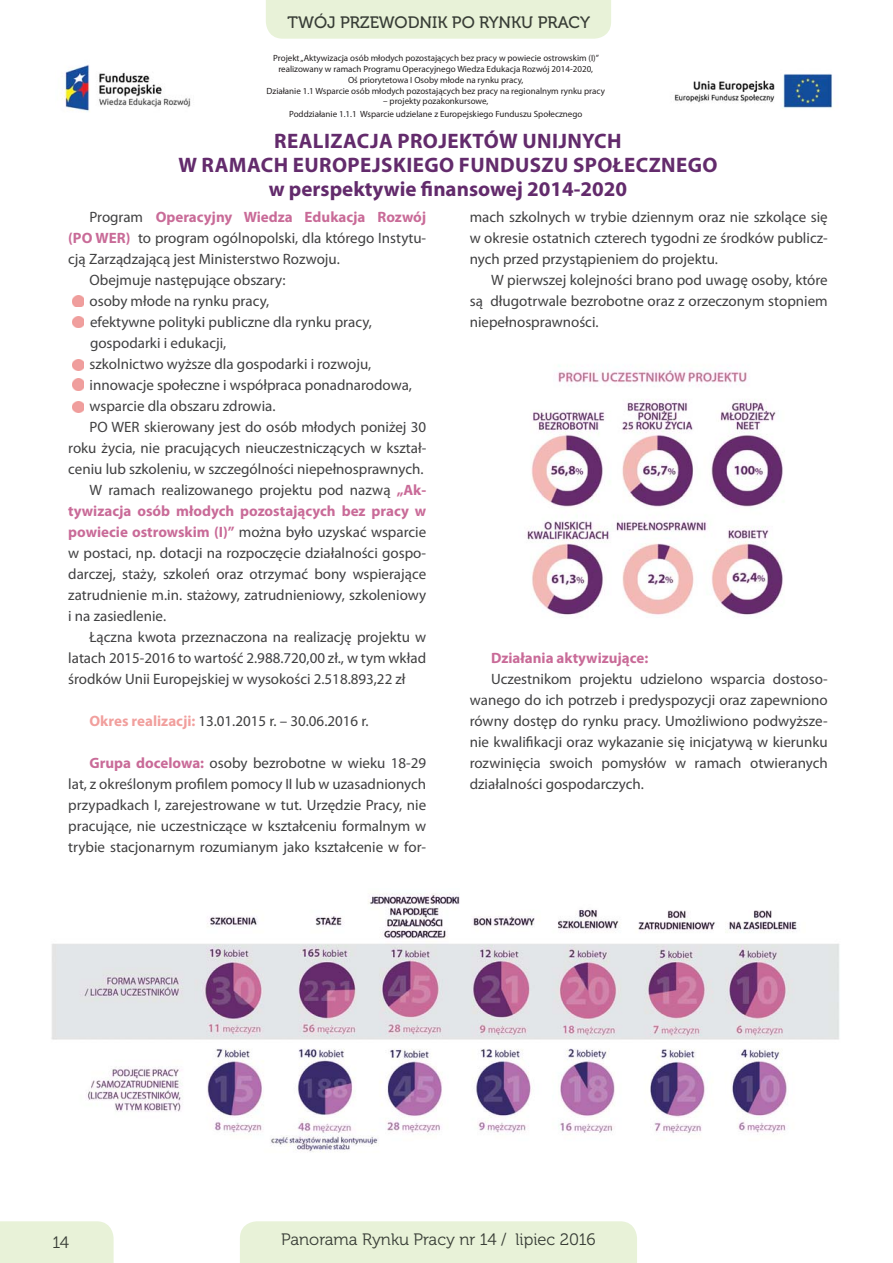
<style>
.page{position:relative;width:893px;height:1263px;background:#fff}
.page>*{position:absolute;margin:0;border:0;box-sizing:border-box;transform-origin:0 0}
.t1{font:700 21px/24px "Myriad Pro";letter-spacing:.02em;color:#632b6c;text-align:center}
.t2{font:19.5px "Museo 300";color:#231f20}
.t3{font:16.5px "Museo 300";color:#383d36}
.t4{font:16.5px "Museo 500";color:#383d36}
.t5{font:15px/21px "Myriad Pro";color:#404041;text-align:justify}
.t6{font:700 15px "Myriad Pro";color:#c96b98}
.t7{font:9px/10.8px "Myriad Pro";color:#231f20;text-align:center}
.s1{font-weight:400;color:#404041}
.s2{font-weight:700;color:#c96b98}
.s3{font-weight:700;color:#f19f9d}
</style>
<div class="page">
<div style="left:240px;top:1221px;width:397px;height:42px;background:#e8f2d8"></div>
<div style="left:266px;top:0;width:345px;height:39px;background:#e8f2d8"></div>
<div style="left:0;top:1221px;width:114px;height:42px;background:#e8f2d8"></div>
<div style="left:282px;top:1232px;width:313px;height:16px;background:#e8f2d8"></div>
<div style="left:288px;top:14px;width:302px;height:15px;background:#e8f2d8"></div>
<div style="left:53px;top:1236px;width:16px;height:12px;background:#e8f2d8"></div>
<svg style="left:72px;top:296px;width:12px;height:11px"></svg>
<svg style="left:72px;top:316px;width:12px;height:11px"></svg>
<svg style="left:72px;top:359px;width:12px;height:12px"></svg>
<svg style="left:72px;top:379px;width:12px;height:11px"></svg>
<svg style="left:72px;top:401px;width:12px;height:11px"></svg>
<img style="left:64px;top:65px;width:127px;height:47px">
<img style="left:674px;top:73px;width:161px;height:36px">
<img style="left:51px;top:893px;width:789px;height:259px">
<img style="left:527px;top:365px;width:257px;height:250px">
<p class="t4" style="left:288px;top:13px;width:304px">TWÓJ PRZEWODNIK PO RYNKU PRACY</p>
<p class="t7" style="left:266px;top:54px;width:340px">Projekt „Aktywizacja osób młodych pozostających bez pracy w powiecie ostrowskim (I)” realizowany w ramach Programu Operacyjnego Wiedza Edukacja Rozwój 2014-2020,<br>Oś priorytetowa I Osoby młode na rynku pracy,<br>Działanie 1.1 Wsparcie osób młodych pozostających bez pracy na regionalnym rynku pracy</p>
<p class="t7" style="left:289px;top:96px;width:295px;line-height:12.6px">– projekty pozakonkursowe,<br>Poddziałanie 1.1.1 Wsparcie udzielane z Europejskiego Funduszu Społecznego</p>
<h1 class="t1" style="left:178px;top:131px;width:541px">REALIZACJA PROJEKTÓW UNIJNYCH<br>W RAMACH EUROPEJSKIEGO FUNDUSZU SPOŁECZNEGO w perspektywie finansowej 2014-2020</h1>
<p class="t6" style="left:90px;top:211px;width:338px"><span class="s1">Program</span> Operacyjny Wiedza Edukacja Rozwój</p>
<p class="t5" style="left:68px;top:229px;width:359px"><span class="s2">(PO WER)</span> to program ogólnopolski, dla którego Instytu-</p>
<p class="t5" style="left:68px;top:250px;width:273px">cją Zarządzającą jest Ministerstwo Rozwoju.</p>
<p class="t5" style="left:90px;top:271px;width:198px">Obejmuje następujące obszary:</p>
<p class="t5" style="left:90px;top:292px;width:181px">osoby młode na rynku pracy,</p>
<p class="t5" style="left:90px;top:313px;width:283px">efektywne polityki publiczne dla rynku pracy,</p>
<p class="t5" style="left:90px;top:334px;width:138px">gospodarki i edukacji,</p>
<p class="t5" style="left:90px;top:355px;width:283px">szkolnictwo wyższe dla gospodarki i rozwoju,</p>
<p class="t5" style="left:90px;top:376px;width:324px">innowacje społeczne i współpraca ponadnarodowa,</p>
<p class="t5" style="left:90px;top:397px;width:187px">wsparcie dla obszaru zdrowia.</p>
<p class="t5" style="left:90px;top:418px;width:338px">PO WER skierowany jest do osób młodych poniżej 30</p>
<p class="t5" style="left:68px;top:439px;width:359px">roku życia, nie pracujących nieuczestniczących w kształ-</p>
<p class="t5" style="left:68px;top:460px;width:357px">ceniu lub szkoleniu, w szczególności niepełnosprawnych.</p>
<p class="t5" style="left:90px;top:481px;width:338px">W ramach realizowanego projektu pod nazwą <span class="s2">„Ak-</span></p>
<p class="t6" style="left:68px;top:505px;width:359px">tywizacja osób młodych pozostających bez pracy w</p>
<p class="t5" style="left:68px;top:523px;width:359px"><span class="s2">powiecie ostrowskim (I)”</span> można było uzyskać wsparcie</p>
<p class="t5" style="left:68px;top:544px;width:359px">w postaci, np. dotacji na rozpoczęcie działalności gospo-</p>
<p class="t5" style="left:68px;top:565px;width:359px">darczej, staży, szkoleń oraz otrzymać bony wspierające</p>
<p class="t5" style="left:68px;top:586px;width:359px">zatrudnienie m.in. stażowy, zatrudnieniowy, szkoleniowy</p>
<p class="t5" style="left:68px;top:607px;width:99px">i na zasiedlenie.</p>
<p class="t5" style="left:90px;top:628px;width:338px">Łączna kwota przeznaczona na realizację projektu w</p>
<p class="t5" style="left:68px;top:649px;width:359px">latach 2015-2016 to wartość 2.988.720,00 zł., w tym wkład</p>
<p class="t5" style="left:68px;top:670px;width:339px">środków Unii Europejskiej w wysokości 2.518.893,22 zł</p>
<p class="t5" style="left:90px;top:712px;width:281px"><span class="s3">Okres realizacji:</span> 13.01.2015 r. – 30.06.2016 r.</p>
<p class="t5" style="left:68px;top:754px;width:359px;text-indent:21px"><span class="s2">Grupa docelowa:</span> osoby bezrobotne w wieku 18-29 lat, z określonym profilem pomocy II lub w uzasadnionych przypadkach I, zarejestrowane w tut. Urzędzie Pracy, nie pracujące, nie uczestniczące w kształceniu formalnym w trybie stacjonarnym rozumianym jako kształcenie w for-</p>
<p class="t5" style="left:470px;top:208px;width:359px">mach szkolnych w trybie dziennym oraz nie szkolące się w okresie ostatnich czterech tygodni ze środków publicz&shy;nych przed przystąpieniem do projektu.</p>
<p class="t5" style="left:470px;top:271px;width:359px;text-indent:21px">W pierwszej kolejności brano pod uwagę osoby, które są długotrwale bezrobotne oraz z orzeczonym stopniem niepełnosprawności.</p>
<p class="t6" style="left:491px;top:652px;width:159px">Działania aktywizujące:</p>
<p class="t5" style="left:470px;top:670px;width:359px;text-indent:21px">Uczestnikom projektu udzielono wsparcia dostoso&shy;wanego do ich potrzeb i predyspozycji oraz zapewniono równy dostęp do rynku pracy. Umożliwiono podwyższe&shy;nie kwalifikacji oraz wykazanie się inicjatywą w kierunku rozwinięcia swoich pomysłów w ramach otwieranych działalności gospodarczych.</p>
<h2 class="t2" style="left:51px;top:1229px;width:21px">14</h2>
<p class="t3" style="left:281px;top:1229px;width:316px">Panorama Rynku Pracy nr 14 / lipiec 2016</p>
<p class="t3" style="left:52px;top:1232px;width:18px">14</p>
</div>
